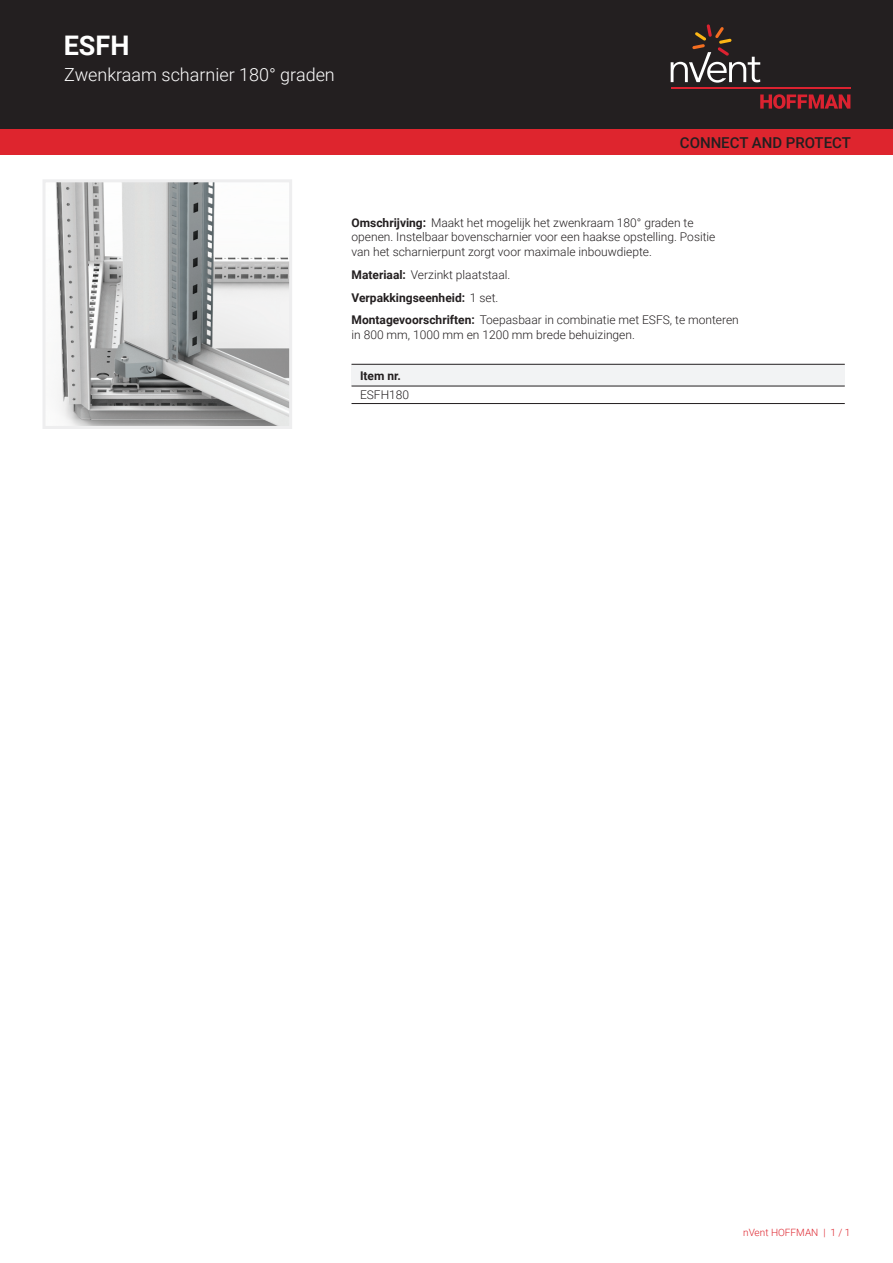
<style>
.page{position:relative;width:893px;height:1263px;background:#fff}
.page>*{position:absolute;margin:0;border:0;box-sizing:border-box;transform-origin:0 0}
.t1{font:700 27px "Roboto";color:#fff}
.t2{font:300 18px "Roboto";color:#fff}
.t3{font:500 15px "Roboto";color:#231f20}
.t4{font:300 12px/14.4px "Roboto";color:#231f20}
.t5{font:700 12px "Roboto";color:#231f20}
.t6{font:300 10.05px "Roboto";color:#de252e}
.s1{font-weight:700}
</style>
<div class="page">
<div style="left:0;top:0;width:893px;height:129px;background:#231f20"></div>
<svg style="left:760px;top:94px;width:90px;height:15px"></svg>
<hr style="left:671px;top:88px;width:179px;height:1px;background:#db2230">
<svg style="left:671px;top:24px;width:89px;height:59px"></svg>
<div style="left:0;top:129px;width:893px;height:26px;background:#de252e"></div>
<div style="left:351px;top:364px;width:494px;height:22px;background:#f2f3f4"></div>
<hr style="left:351px;top:364px;width:494px;height:1px;background:#231f20">
<hr style="left:351px;top:403px;width:494px;height:1px;background:#231f20">
<hr style="left:351px;top:386px;width:494px;height:1px;background:#231f20">
<img style="left:55px;top:183px;width:233px;height:242px">
<div style="left:43px;top:179px;width:249px;height:250px;border:3px solid #eeeeef"></div>
<h1 class="t1" style="left:64px;top:26px;width:67px">ESFH</h1>
<h2 class="t2" style="left:64px;top:62px;width:272px">Zwenkraam scharnier 180° graden</h2>
<p class="t3" style="left:680px;top:132px;width:173px">CONNECT AND PROTECT</p>
<p class="t4" style="left:351px;top:215px;width:365px"><span class="s1">Omschrijving:</span> Maakt het mogelijk het zwenkraam 180° graden te openen. Instelbaar bovenscharnier voor een haakse opstelling. Positie van het scharnierpunt zorgt voor maximale inbouwdiepte.</p>
<p class="t4" style="left:351px;top:262px;width:389px;line-height:23px"><span class="s1">Materiaal:</span> Verzinkt plaatstaal.<br><span class="s1">Verpakkingseenheid:</span> 1 set.<br><span class="s1">Montagevoorschriften:</span> Toepasbaar in combinatie met ESFS, te monteren</p>
<p class="t4" style="left:351px;top:327px;width:285px">in 800 mm, 1000 mm en 1200 mm brede behuizingen.</p>
<p class="t5" style="left:360px;top:367px;width:42px">Item nr.</p>
<p class="t4" style="left:360px;top:387px;width:51px">ESFH180</p>
<p class="t6" style="left:743px;top:1226px;width:109px">nVent HOFFMAN | 1 / 1</p>
</div>
